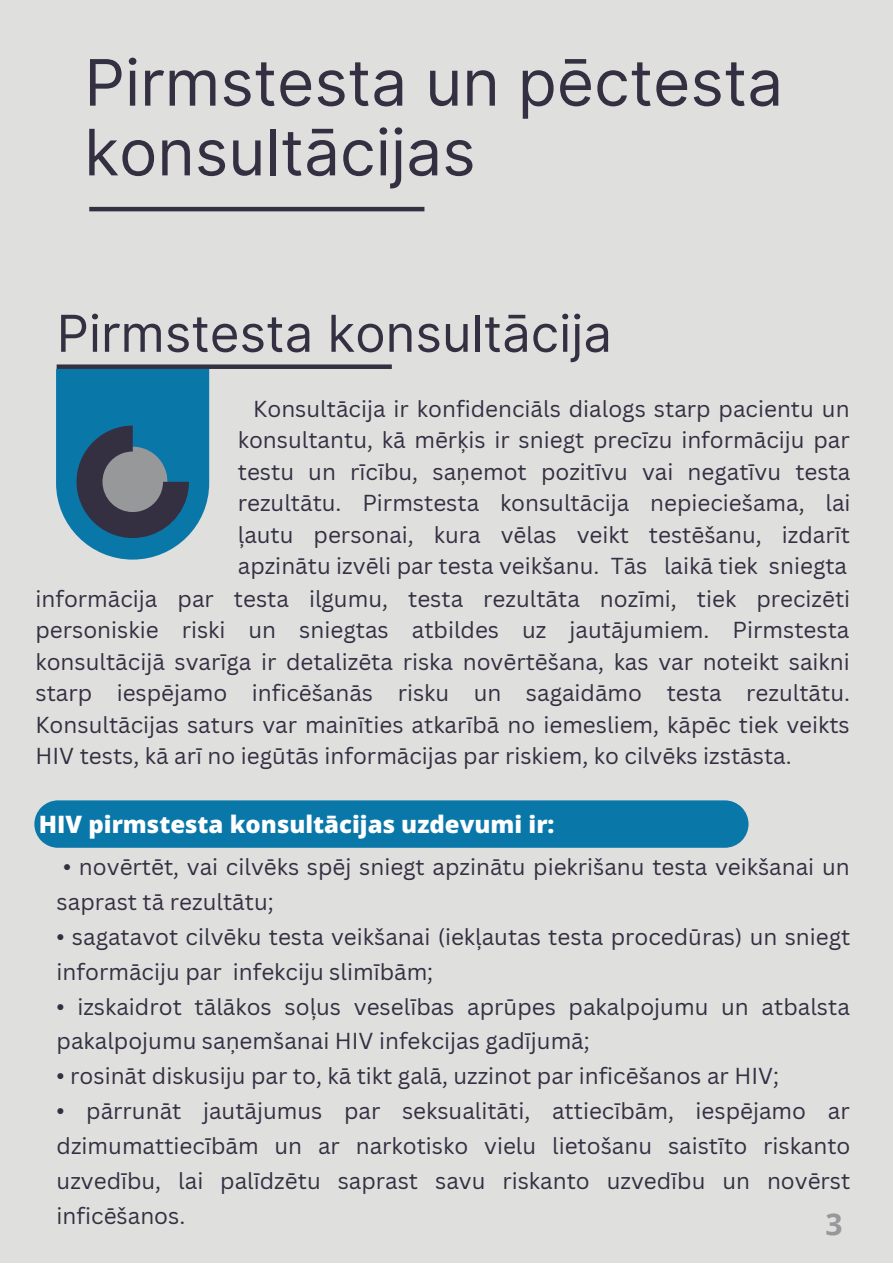
<style>
.page{position:relative;width:893px;height:1264px;background:#fff}
.page>*{position:absolute;margin:0;border:0;box-sizing:border-box;transform-origin:0 0}
.t1{font:64.05px/69.8px "Inter";color:#352f42}
.t2{font:50.85px "Inter";color:#352f42}
.t3{font:700 30px "Open Sans";color:#97989a}
.t4{font:800 24px "Open Sans";color:#fff}
.t5{font:22.5px/31.5px "Canva Sans";color:#352f42;text-align:justify}
</style>
<div class="page">
<div style="left:0;top:0;width:892px;height:1262px;background:#dfdfde"></div>
<div style="left:56px;top:191px;width:153px;height:368px;background:#0a77a9;border-radius:77px"></div>
<svg style="left:77px;top:425px;width:112px;height:113px"></svg>
<div style="left:42px;top:45px;width:709px;height:324px;background:#dfdfde"></div>
<hr style="left:89px;top:207px;width:335px;height:4px;background:#352f42">
<div style="left:57px;top:364px;width:335px;height:5px;background:#352f42"></div>
<div style="left:34px;top:800px;width:714px;height:47px;background:#0a77a9"></div>
<p class="t1" style="left:84px;top:47px;width:700px">Pirmstesta un pēctesta konsultācijas</p>
<p class="t2" style="left:57px;top:303px;width:556px">Pirmstesta konsultācija</p>
<p class="t5" style="left:238px;top:392px;width:614px;text-indent:16px">Konsultācija ir konfidenciāls dialogs starp pacientu un konsultantu, kā mērķis ir sniegt precīzu informāciju par testu un rīcību, saņemot pozitīvu vai negatīvu testa rezultātu. Pirmstesta konsultācija nepieciešama, lai ļautu personai, kura vēlas veikt testēšanu, izdarīt apzinātu izvēli par testa veikšanu. Tās laikā tiek sniegta</p>
<p class="t5" style="left:35px;top:582px;width:816px">informācija par testa ilgumu, testa rezultāta nozīmi, tiek precizēti personiskie riski un sniegtas atbildes uz jautājumiem. Pirmstesta konsultācijā svarīga ir detalizēta riska novērtēšana, kas var noteikt saikni starp iespējamo inficēšanās risku un sagaidāmo testa rezultātu.<br>Konsultācijas saturs var mainīties atkarībā no iemesliem, kāpēc tiek veikts HIV tests, kā arī no iegūtās informācijas par riskiem, ko cilvēks izstāsta.</p>
<p class="t4" style="left:39px;top:807px;width:517px">HIV pirmstesta konsultācijas uzdevumi ir:</p>
<p class="t5" style="left:57px;top:849px;width:794px;line-height:34.8px">• novērtēt, vai cilvēks spēj sniegt apzinātu piekrišanu testa veikšanai un saprast tā rezultātu;</p>
<p class="t5" style="left:57px;top:918px;width:795px;line-height:34.8px">• sagatavot cilvēku testa veikšanai (iekļautas testa procedūras) un sniegt informāciju par infekciju slimībām;</p>
<p class="t5" style="left:57px;top:988px;width:794px;line-height:34.8px">• izskaidrot tālākos soļus veselības aprūpes pakalpojumu un atbalsta pakalpojumu saņemšanai HIV infekcijas gadījumā;</p>
<p class="t5" style="left:57px;top:1059px;width:723px">• rosināt diskusiju par to, kā tikt galā, uzzinot par inficēšanos ar HIV;</p>
<p class="t5" style="left:57px;top:1092px;width:795px;line-height:34.8px">• pārrunāt jautājumus par seksualitāti, attiecībām, iespējamo ar dzimumattiecībām un ar narkotisko vielu lietošanu saistīto riskanto uzvedību, lai palīdzētu saprast savu riskanto uzvedību un novērst inficēšanos.</p>
<p class="t3" style="left:825px;top:1203px;width:19px">3</p>
</div>
